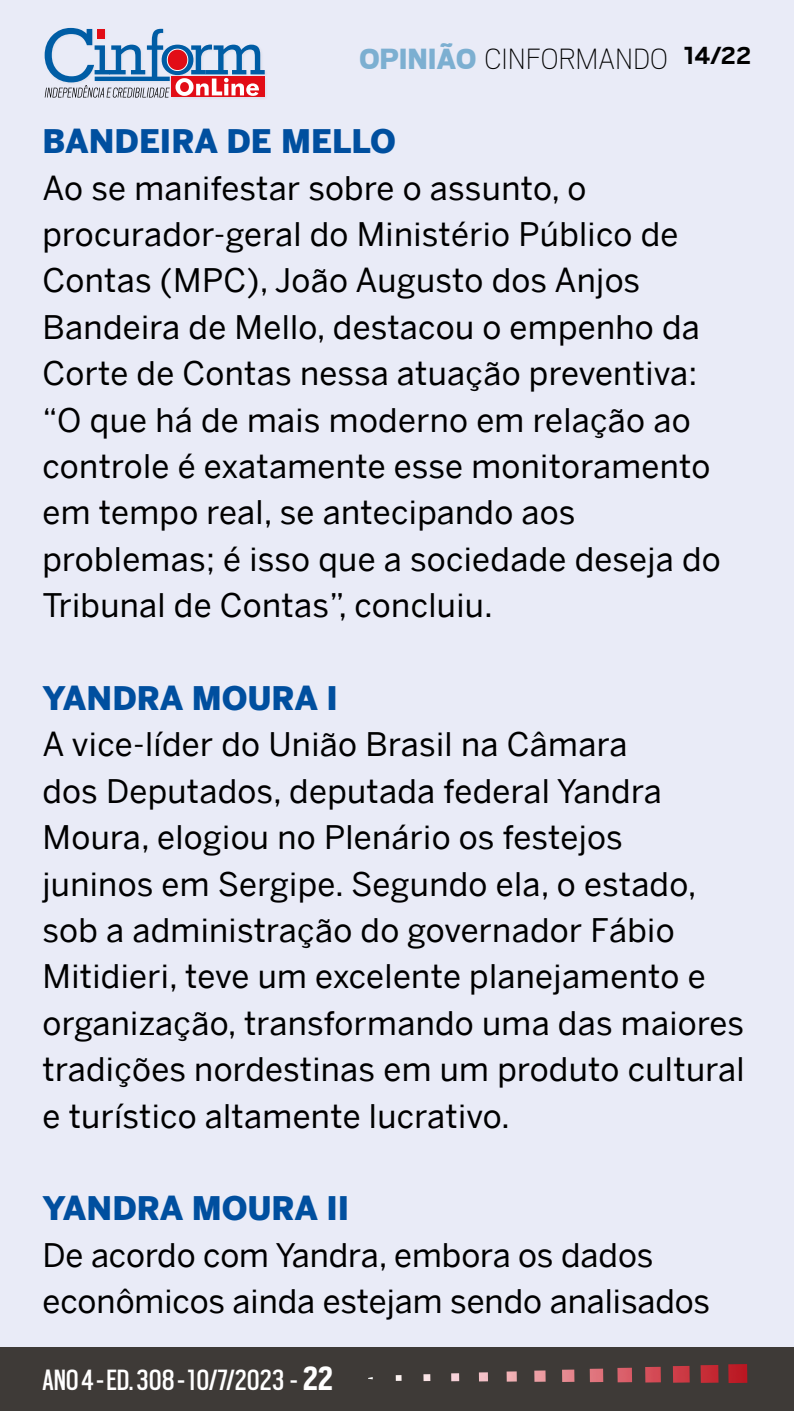
<style>
.page{position:relative;width:794px;height:1411px;background:#fff}
.page>*{position:absolute;margin:0;border:0;box-sizing:border-box;transform-origin:0 0}
.t1{font:32.5px/46.4px "Benton Sans";letter-spacing:.01em;color:#000}
.t2{font:900 32.5px "Benton Sans";color:#004f9f}
.t3{font:32.5px "Scout Cond";color:#fff}
.t4{font:100 32.5px "Scout";color:#000}
.s1{font-weight:900;color:#7cafd1}
.s2{font-weight:700;font-size:27.5px}
.s3{font-weight:700;font-size:37.5px}
</style>
<div class="page">
<div style="left:0;top:0;width:794px;height:1410px;background:#e9ebf7"></div>
<div style="left:0;top:1347px;width:794px;height:63px;background:#3e3a37"></div>
<img style="left:728px;top:1364px;width:19px;height:18px">
<img style="left:700px;top:1365px;width:18px;height:17px">
<img style="left:673px;top:1365px;width:16px;height:17px">
<img style="left:645px;top:1366px;width:16px;height:16px">
<img style="left:617px;top:1367px;width:15px;height:15px">
<svg style="left:590px;top:1368px;width:13px;height:13px"></svg>
<svg style="left:562px;top:1369px;width:12px;height:12px"></svg>
<svg style="left:534px;top:1370px;width:11px;height:11px"></svg>
<svg style="left:506px;top:1371px;width:11px;height:10px"></svg>
<svg style="left:479px;top:1372px;width:9px;height:9px"></svg>
<svg style="left:451px;top:1373px;width:8px;height:8px"></svg>
<svg style="left:423px;top:1374px;width:7px;height:6px"></svg>
<svg style="left:396px;top:1375px;width:5px;height:5px"></svg>
<svg style="left:45px;top:28px;width:220px;height:70px"></svg>
<p class="t4" style="left:359px;top:37px;width:393px"><span class="s1">OPINIÃO</span> CINFORMANDO <span class="s2">14/22</span></p>
<p class="t2" style="left:43px;top:122px;width:355px">BANDEIRA DE MELLO</p>
<p class="t1" style="left:43px;top:164px;width:680px">Ao se manifestar sobre o assunto, o procurador-geral do Ministério Público de Contas (MPC), João Augusto dos Anjos Bandeira de Mello, destacou o empenho da Corte de Contas nessa atuação preventiva: “O que há de mais moderno em relação ao controle é exatamente esse monitoramento em tempo real, se antecipando aos problemas; é isso que a sociedade deseja do Tribunal de Contas”, concluiu.</p>
<p class="t2" style="left:43px;top:678px;width:297px">YANDRA MOURA I</p>
<p class="t1" style="left:43px;top:721px;width:703px">A vice-líder do União Brasil na Câmara<br>dos Deputados, deputada federal Yandra Moura, elogiou no Plenário os festejos<br>juninos em Sergipe. Segundo ela, o estado, sob a administração do governador Fábio Mitidieri, teve um excelente planejamento e organização, transformando uma das maiores tradições nordestinas em um produto cultural e turístico altamente lucrativo.</p>
<p class="t2" style="left:43px;top:1189px;width:308px">YANDRA MOURA II</p>
<p class="t1" style="left:43px;top:1231px;width:669px">De acordo com Yandra, embora os dados econômicos ainda estejam sendo analisados</p>
<p class="t3" style="left:43px;top:1358px;width:292px">ANO 4 - ED. 308 - 10/7/2023 - <span class="s3">22</span></p>
</div>
